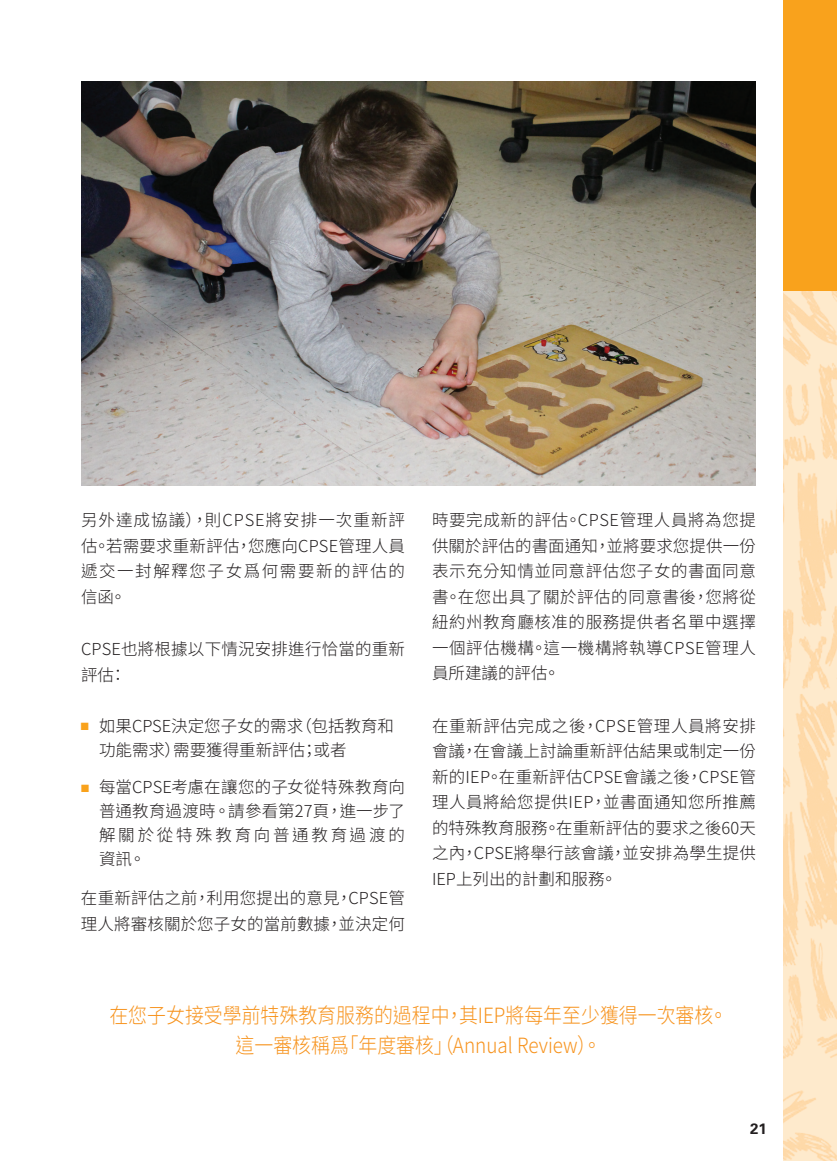
<style>
.page{position:relative;width:837px;height:1161px;background:#fff}
.page>*{position:absolute;margin:0;border:0;box-sizing:border-box;transform-origin:0 0}
.t1{font:300 21px/30px "Noto Sans CJ Ktc";color:#f7931d;text-align:center;scale:.9 1}
.t2{font:300 16.5px/25.5px "Noto Sans CJ Ktc";letter-spacing:.01em;color:#231f20;text-align:justify}
.t3{font:700 15px "Univers LT Std";color:#231f20}
.s1{color:#f9a21c}
</style>
<div class="page">
<img style="left:783px;top:291px;width:54px;height:870px">
<div style="left:783px;top:0;width:54px;height:290px;background:#f9a21c"></div>
<img style="left:81px;top:81px;width:675px;height:405px">
<p class="t2" style="left:81px;top:508px;width:326px">另外達成協議），則CPSE將安排一次重新評估。若需要求重新評估，您應向CPSE管理人員遞交一封解釋您子女爲何需要新的評估的信函。</p>
<p class="t2" style="left:81px;top:637px;width:326px">CPSE也將根據以下情況安排進行恰當的重新評估：</p>
<p class="t2" style="left:99px;top:714px;width:297px;line-height:24px;text-indent:-18px"><span class="s1">■</span> 如果CPSE決定您子女的需求（包括教育和功能需求）需要獲得重新評估；或者</p>
<p class="t2" style="left:99px;top:775px;width:308px;line-height:24px;text-indent:-18px"><span class="s1">■</span> 每當CPSE考慮在讓您的子女從特殊教育向普通教育過渡時。請參看第27頁，進一步了解關於從特殊教育向普通教育過渡的資訊。</p>
<p class="t2" style="left:81px;top:886px;width:325px">在重新評估之前，利用您提出的意見，CPSE管理人將審核關於您子女的當前數據，並決定何</p>
<p class="t2" style="left:432px;top:508px;width:326px">時要完成新的評估。CPSE管理人員將為您提供關於評估的書面通知，並將要求您提供一份表示充分知情並同意評估您子女的書面同意書。在您出具了關於評估的同意書後，您將從紐約州教育廳核准的服務提供者名單中選擇一個評估機構。這一機構將執導CPSE管理人員所建議的評估。</p>
<p class="t2" style="left:432px;top:713px;width:326px">在重新評估完成之後，CPSE管理人員將安排會議，在會議上討論重新評估結果或制定一份新的IEP。在重新評估CPSE會議之後，CPSE管理人員將給您提供IEP，並書面通知您所推薦的特殊教育服務。在重新評估的要求之後60天之內，CPSE將舉行該會議，並安排為學生提供IEP上列出的計劃和服務。</p>
<p class="t1" style="left:109px;top:1001px;width:688px">在您子女接受學前特殊教育服務的過程中，其IEP將每年至少獲得一次審核。這一審核稱爲「年度審核」（Annual Review）。</p>
<p class="t3" style="left:750px;top:1120px;width:18px">21</p>
</div>
